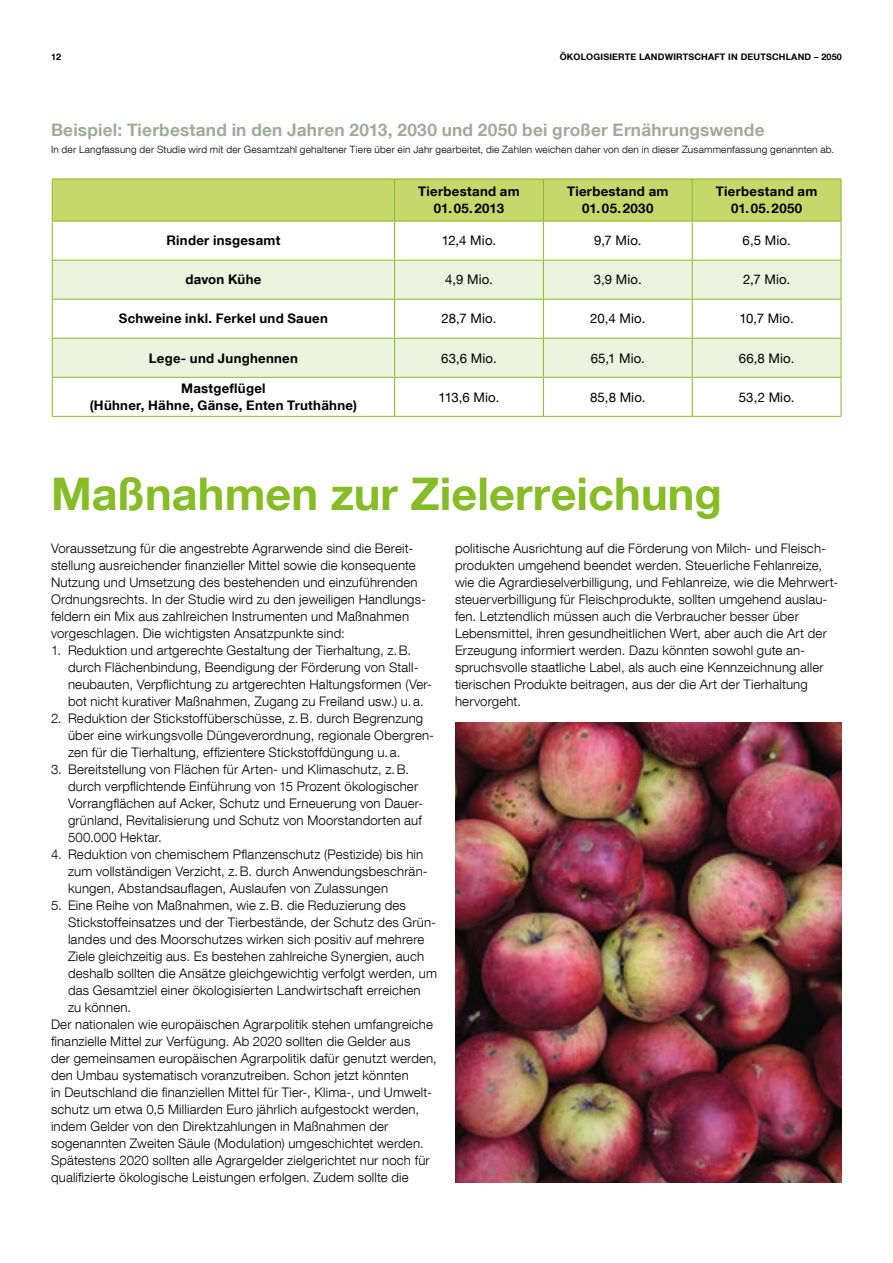
<style>
.page{position:relative;width:893px;height:1263px;background:#fff}
.page>*{position:absolute;margin:0;border:0;box-sizing:border-box;transform-origin:0 0}
.t1{font:700 45px "Helvetica Neue LT Com";color:#86bc25}
.t2{font:700 17.25px "Helvetica Neue LT Com";letter-spacing:.01em;color:#9fac9a}
.t3{font:300 13.2px/17px "Helvetica Neue LT Com";letter-spacing:.015em;color:#000}
.t4{font:700 13.2px/16.8px "Helvetica Neue LT Com";letter-spacing:.02em;color:#000;text-align:center}
.t5{font:13.2px "Helvetica Neue LT Com";letter-spacing:.005em;color:#000}
.t6{font:300 10.05px "Helvetica Neue LT Com";letter-spacing:.025em;color:#000}
.t7{font:700 9px "Helvetica Neue LT Com";letter-spacing:.02em;color:#000}
</style>
<div class="page">
<img style="left:455px;top:723px;width:387px;height:459px">
<div style="left:53px;top:180px;width:788px;height:41px;background:#c6d76b"></div>
<svg style="left:53px;top:222px;width:788px;height:194px"></svg>
<svg style="left:53px;top:261px;width:788px;height:116px;fill:#ecf3df"></svg>
<hr style="left:52px;top:221px;width:1px;height:39px;background:#86bc25">
<hr style="left:394px;top:221px;width:1px;height:39px;background:#86bc25">
<hr style="left:543px;top:221px;width:1px;height:39px;background:#86bc25">
<hr style="left:692px;top:221px;width:1px;height:39px;background:#86bc25">
<hr style="left:841px;top:221px;width:1px;height:39px;background:#86bc25">
<hr style="left:52px;top:300px;width:1px;height:38px;background:#86bc25">
<hr style="left:394px;top:300px;width:1px;height:38px;background:#86bc25">
<hr style="left:543px;top:300px;width:1px;height:38px;background:#86bc25">
<hr style="left:692px;top:300px;width:1px;height:38px;background:#86bc25">
<hr style="left:841px;top:300px;width:1px;height:38px;background:#86bc25">
<hr style="left:52px;top:378px;width:1px;height:38px;background:#86bc25">
<hr style="left:394px;top:378px;width:1px;height:38px;background:#86bc25">
<hr style="left:543px;top:378px;width:1px;height:38px;background:#86bc25">
<hr style="left:692px;top:378px;width:1px;height:38px;background:#86bc25">
<hr style="left:841px;top:378px;width:1px;height:38px;background:#86bc25">
<hr style="left:52px;top:416px;width:343px;height:1px;background:#86bc25">
<hr style="left:395px;top:416px;width:148px;height:1px;background:#86bc25">
<hr style="left:543px;top:416px;width:149px;height:1px;background:#86bc25">
<hr style="left:692px;top:416px;width:149px;height:1px;background:#86bc25">
<hr style="left:52px;top:260px;width:343px;height:1px;background:#86bc25">
<hr style="left:52px;top:261px;width:1px;height:38px;background:#86bc25">
<hr style="left:52px;top:299px;width:343px;height:1px;background:#86bc25">
<hr style="left:395px;top:260px;width:148px;height:1px;background:#86bc25">
<hr style="left:394px;top:261px;width:1px;height:38px;background:#86bc25">
<hr style="left:395px;top:299px;width:148px;height:1px;background:#86bc25">
<hr style="left:543px;top:260px;width:149px;height:1px;background:#86bc25">
<hr style="left:543px;top:261px;width:1px;height:38px;background:#86bc25">
<hr style="left:543px;top:299px;width:149px;height:1px;background:#86bc25">
<hr style="left:692px;top:260px;width:149px;height:1px;background:#86bc25">
<hr style="left:692px;top:261px;width:1px;height:38px;background:#86bc25">
<hr style="left:841px;top:261px;width:1px;height:38px;background:#86bc25">
<hr style="left:692px;top:299px;width:149px;height:1px;background:#86bc25">
<hr style="left:52px;top:338px;width:343px;height:1px;background:#86bc25">
<hr style="left:52px;top:339px;width:1px;height:38px;background:#86bc25">
<hr style="left:52px;top:377px;width:343px;height:1px;background:#86bc25">
<hr style="left:395px;top:338px;width:148px;height:1px;background:#86bc25">
<hr style="left:394px;top:339px;width:1px;height:38px;background:#86bc25">
<hr style="left:395px;top:377px;width:148px;height:1px;background:#86bc25">
<hr style="left:543px;top:338px;width:149px;height:1px;background:#86bc25">
<hr style="left:543px;top:339px;width:1px;height:38px;background:#86bc25">
<hr style="left:543px;top:377px;width:149px;height:1px;background:#86bc25">
<hr style="left:692px;top:338px;width:149px;height:1px;background:#86bc25">
<hr style="left:692px;top:339px;width:1px;height:38px;background:#86bc25">
<hr style="left:841px;top:339px;width:1px;height:38px;background:#86bc25">
<hr style="left:692px;top:377px;width:149px;height:1px;background:#86bc25">
<hr style="left:52px;top:179px;width:343px;height:1px;background:#86bc25">
<hr style="left:52px;top:179px;width:1px;height:42px;background:#86bc25">
<hr style="left:52px;top:221px;width:343px;height:1px;background:#86bc25">
<hr style="left:395px;top:179px;width:148px;height:1px;background:#86bc25">
<hr style="left:394px;top:179px;width:1px;height:42px;background:#86bc25">
<hr style="left:395px;top:221px;width:148px;height:1px;background:#86bc25">
<hr style="left:543px;top:179px;width:149px;height:1px;background:#86bc25">
<hr style="left:543px;top:179px;width:1px;height:42px;background:#86bc25">
<hr style="left:543px;top:221px;width:149px;height:1px;background:#86bc25">
<hr style="left:692px;top:179px;width:149px;height:1px;background:#86bc25">
<hr style="left:692px;top:179px;width:1px;height:42px;background:#86bc25">
<hr style="left:841px;top:179px;width:1px;height:42px;background:#86bc25">
<hr style="left:692px;top:221px;width:149px;height:1px;background:#86bc25">
<p class="t7" style="left:51px;top:51px;width:12px">12</p>
<p class="t7" style="left:560px;top:51px;width:284px">ÖKOLOGISIERTE LANDWIRTSCHAFT IN DEUTSCHLAND – 2050</p>
<h2 class="t2" style="left:51px;top:119px;width:715px">Beispiel: Tierbestand in den Jahren 2013, 2030 und 2050 bei großer Ernährungswende</h2>
<p class="t6" style="left:51px;top:143px;width:785px">In der Langfassung der Studie wird mit der Gesamtzahl gehaltener Tiere über ein Jahr gearbeitet, die Zahlen weichen daher von den in dieser Zusammenfassung genannten ab.</p>
<p class="t4" style="left:418px;top:183px;width:103px">Tierbestand am<br>01.05.2013</p>
<p class="t4" style="left:567px;top:183px;width:103px">Tierbestand am<br>01.05.2030</p>
<p class="t4" style="left:716px;top:183px;width:103px">Tierbestand am<br>01.05.2050</p>
<p class="t4" style="left:166px;top:232px;width:115px">Rinder insgesamt</p>
<p class="t5" style="left:442px;top:232px;width:56px">12,4 Mio.</p>
<p class="t5" style="left:594px;top:232px;width:49px">9,7 Mio.</p>
<p class="t5" style="left:743px;top:232px;width:50px">6,5 Mio.</p>
<p class="t4" style="left:185px;top:271px;width:78px">davon Kühe</p>
<p class="t5" style="left:445px;top:272px;width:49px">4,9 Mio.</p>
<p class="t5" style="left:594px;top:272px;width:50px">3,9 Mio.</p>
<p class="t5" style="left:743px;top:272px;width:49px">2,7 Mio.</p>
<p class="t4" style="left:119px;top:310px;width:211px">Schweine inkl. Ferkel und Sauen</p>
<p class="t5" style="left:442px;top:311px;width:56px">28,7 Mio.</p>
<p class="t5" style="left:590px;top:311px;width:57px">20,4 Mio.</p>
<p class="t5" style="left:739px;top:311px;width:56px">10,7 Mio.</p>
<p class="t4" style="left:149px;top:349px;width:151px">Lege- und Junghennen</p>
<p class="t5" style="left:441px;top:350px;width:57px">63,6 Mio.</p>
<p class="t5" style="left:591px;top:350px;width:56px">65,1 Mio.</p>
<p class="t5" style="left:739px;top:350px;width:57px">66,8 Mio.</p>
<p class="t4" style="left:90px;top:380px;width:269px">Mastgeflügel<br>(Hühner, Hähne, Gänse, Enten Truthähne)</p>
<p class="t5" style="left:439px;top:389px;width:62px">113,6 Mio.</p>
<p class="t5" style="left:590px;top:389px;width:57px">85,8 Mio.</p>
<p class="t5" style="left:739px;top:389px;width:57px">53,2 Mio.</p>
<h1 class="t1" style="left:51px;top:466px;width:673px">Maßnahmen zur Zielerreichung</h1>
<p class="t3" style="left:51px;top:539px;width:376px">Voraussetzung für die angestrebte Agrarwende sind die Bereit&shy;stellung ausreichender finanzieller Mittel sowie die konsequente Nutzung und Umsetzung des bestehenden und einzuführenden Ordnungsrechts. In der Studie wird zu den jeweiligen Handlungs&shy;feldern ein Mix aus zahlreichen Instrumenten und Maßnahmen vorgeschlagen. Die wichtigsten Ansatzpunkte sind:</p>
<p class="t3" style="left:68px;top:641px;width:365px;text-indent:-17px">1. Reduktion und artgerechte Gestaltung der Tierhaltung, z.B. durch Flächenbindung, Beendigung der Förderung von Stall&shy;neubauten, Verpflichtung zu artgerechten Haltungsformen (Ver&shy;bot nicht kurativer Maßnahmen, Zugang zu Freiland usw.) u.a.</p>
<p class="t3" style="left:68px;top:709px;width:368px;text-indent:-17px">2. Reduktion der Stickstoffüberschüsse, z.B. durch Begrenzung über eine wirkungsvolle Düngeverordnung, regionale Obergren&shy;zen für die Tierhaltung, effizientere Stickstoffdüngung u.a.</p>
<p class="t3" style="left:68px;top:760px;width:357px;text-indent:-17px">3. Bereitstellung von Flächen für Arten- und Klimaschutz, z.B. durch verpflichtende Einführung von 15 Prozent ökologischer Vorrangflächen auf Acker, Schutz und Erneuerung von Dauer&shy;grünland, Revitalisierung und Schutz von Moorstandorten auf 500.000 Hektar.</p>
<p class="t3" style="left:68px;top:845px;width:361px;text-indent:-17px">4. Reduktion von chemischem Pflanzenschutz (Pestizide) bis hin zum vollständigen Verzicht, z.B. durch Anwendungsbeschrän&shy;kungen, Abstandsauflagen, Auslaufen von Zulassungen</p>
<p class="t3" style="left:51px;top:896px;width:356px">5. Eine Reihe von Maßnahmen, wie z.B. die Reduzierung des</p>
<p class="t3" style="left:68px;top:913px;width:370px">Stickstoffeinsatzes und der Tierbestände, der Schutz des Grün-</p>
<p class="t3" style="left:68px;top:930px;width:358px">landes und des Moorschutzes wirken sich positiv auf mehrere</p>
<p class="t3" style="left:68px;top:947px;width:358px">Ziele gleichzeitig aus. Es bestehen zahlreiche Synergien, auch</p>
<p class="t3" style="left:68px;top:964px;width:370px">deshalb sollten die Ansätze gleichgewichtig verfolgt werden, um</p>
<p class="t3" style="left:68px;top:981px;width:354px">das Gesamtziel einer ökologisierten Landwirtschaft erreichen</p>
<p class="t3" style="left:68px;top:998px;width:65px">zu können.</p>
<p class="t3" style="left:51px;top:1015px;width:383px">Der nationalen wie europäischen Agrarpolitik stehen umfangreiche</p>
<p class="t3" style="left:51px;top:1032px;width:361px">finanzielle Mittel zur Verfügung. Ab 2020 sollten die Gelder aus</p>
<p class="t3" style="left:51px;top:1049px;width:387px">der gemeinsamen europäischen Agrarpolitik dafür genutzt werden,</p>
<p class="t3" style="left:51px;top:1066px;width:359px">den Umbau systematisch voranzutreiben. Schon jetzt könnten</p>
<p class="t3" style="left:51px;top:1084px;width:382px">in Deutschland die finanziellen Mittel für Tier-, Klima-, und Umwelt-</p>
<p class="t3" style="left:51px;top:1101px;width:370px">schutz um etwa 0,5 Milliarden Euro jährlich aufgestockt werden,</p>
<p class="t3" style="left:51px;top:1118px;width:339px">indem Gelder von den Direktzahlungen in Maßnahmen der</p>
<p class="t3" style="left:51px;top:1135px;width:374px">sogenannten Zweiten Säule (Modulation) umgeschichtet werden.</p>
<p class="t3" style="left:51px;top:1152px;width:380px">Spätestens 2020 sollten alle Agrargelder zielgerichtet nur noch für</p>
<p class="t3" style="left:51px;top:1169px;width:359px">qualifizierte ökologische Leistungen erfolgen. Zudem sollte die</p>
<p class="t3" style="left:455px;top:539px;width:385px">politische Ausrichtung auf die Förderung von Milch- und Fleisch&shy;produkten umgehend beendet werden. Steuerliche Fehlanreize, wie die Agrardieselverbilligung, und Fehlanreize, wie die Mehrwert&shy;steuerverbilligung für Fleischprodukte, sollten umgehend auslau&shy;fen. Letztendlich müssen auch die Verbraucher besser über Lebensmittel, ihren gesundheitlichen Wert, aber auch die Art der Erzeugung informiert werden. Dazu könnten sowohl gute an&shy;spruchsvolle staatliche Label, als auch eine Kennzeichnung aller tierischen Produkte beitragen, aus der die Art der Tierhaltung hervorgeht.</p>
</div>
